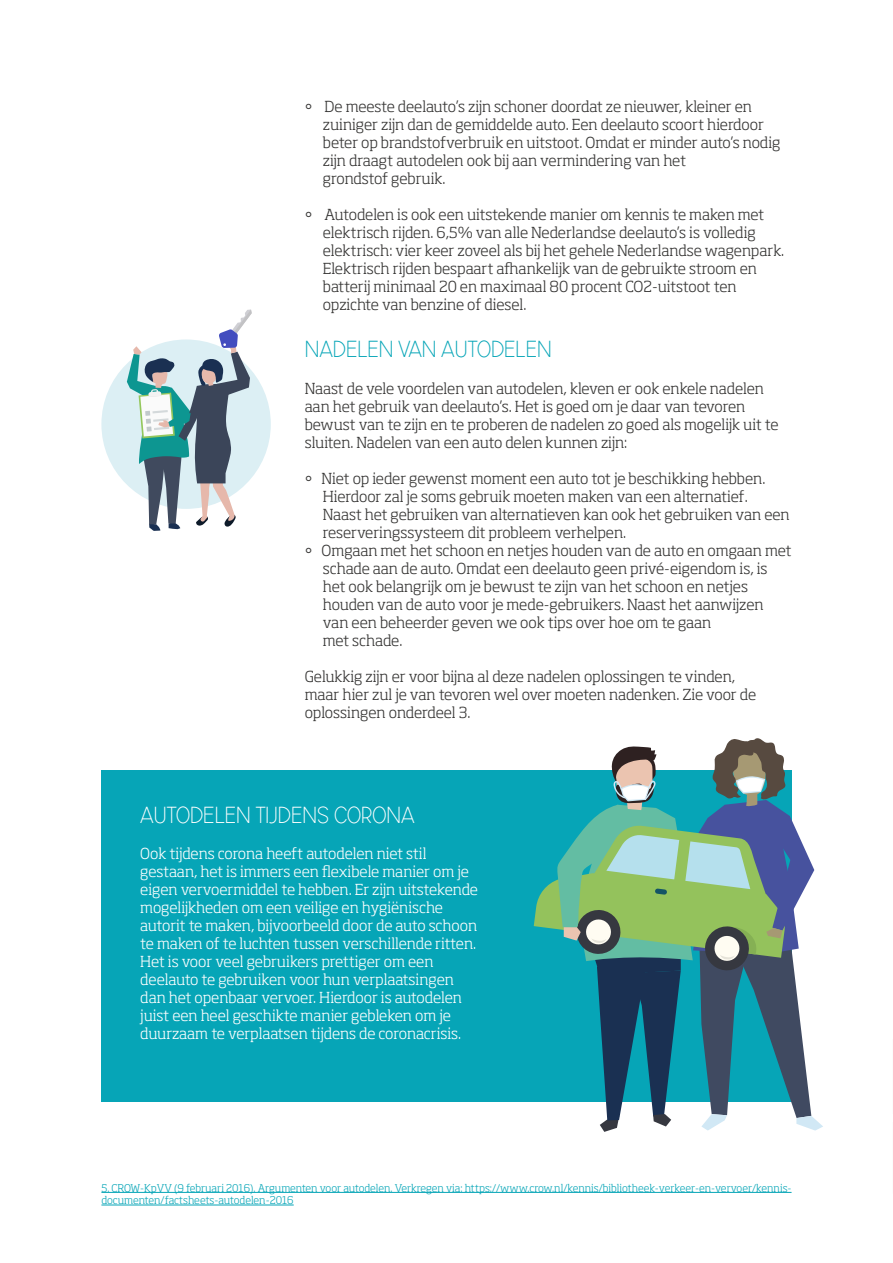
<style>
.page{position:relative;width:893px;height:1263px;background:#fff}
.page>*{position:absolute;margin:0;border:0;box-sizing:border-box;transform-origin:0 0}
.t1{font:22.5px "NM Utrecht";color:#fff}
.t2{font:22.5px "NM Utrecht";color:#06a5b7}
.t3{font:300 15px/18px "Soho Std";letter-spacing:-.005em;color:#343332}
.t4{font:300 15px/18px "Soho Std";letter-spacing:-.005em;color:#fff}
.t5{font:300 10.5px/12.6px "Soho Std";color:#06a5b7}
</style>
<div class="page">
<div style="left:101px;top:339px;width:170px;height:170px;background:#dceff4;border-radius:50%"></div>
<div style="left:101px;top:770px;width:691px;height:331px;background:#06a5b7"></div>
<hr style="left:101px;top:1192px;width:691px;height:1px;background:#06a5b7">
<hr style="left:101px;top:1205px;width:193px;height:1px;background:#06a5b7">
<svg style="left:534px;top:738px;width:289px;height:394px"></svg>
<svg style="left:127px;top:309px;width:125px;height:222px"></svg>
<p class="t3" style="left:305px;top:97px;width:449px">• De meeste deelauto’s zijn schoner doordat ze nieuwer, kleiner en</p>
<p class="t3" style="left:323px;top:115px;width:443px">zuiniger zijn dan de gemiddelde auto. Een deelauto scoort hierdoor</p>
<p class="t3" style="left:323px;top:133px;width:459px">beter op brandstofverbruik en uitstoot. Omdat er minder auto’s nodig</p>
<p class="t3" style="left:323px;top:151px;width:365px">zijn draagt autodelen ook bij aan vermindering van het</p>
<p class="t3" style="left:323px;top:169px;width:124px">grondstof gebruik.</p>
<p class="t3" style="left:305px;top:205px;width:461px">• Autodelen is ook een uitstekende manier om kennis te maken met</p>
<p class="t3" style="left:323px;top:223px;width:434px">elektrisch rijden. 6,5% van alle Nederlandse deelauto’s is volledig</p>
<p class="t3" style="left:323px;top:241px;width:463px">elektrisch: vier keer zoveel als bij het gehele Nederlandse wagenpark.</p>
<p class="t3" style="left:323px;top:259px;width:436px">Elektrisch rijden bespaart afhankelijk van de gebruikte stroom en</p>
<p class="t3" style="left:323px;top:277px;width:415px">batterij minimaal 20 en maximaal 80 procent CO2-uitstoot ten</p>
<p class="t3" style="left:323px;top:295px;width:205px">opzichte van benzine of diesel.</p>
<p class="t2" style="left:305px;top:340px;width:248px">NADELEN VAN AUTODELEN</p>
<p class="t3" style="left:305px;top:379px;width:475px">Naast de vele voordelen van autodelen, kleven er ook enkele nadelen aan het gebruik van deelauto’s. Het is goed om je daar van tevoren bewust van te zijn en te proberen de nadelen zo goed als mogelijk uit te sluiten. Nadelen van een auto delen kunnen zijn:</p>
<p class="t3" style="left:305px;top:469px;width:462px">• Niet op ieder gewenst moment een auto tot je beschikking hebben.</p>
<p class="t3" style="left:323px;top:487px;width:426px">Hierdoor zal je soms gebruik moeten maken van een alternatief.</p>
<p class="t3" style="left:323px;top:505px;width:468px">Naast het gebruiken van alternatieven kan ook het gebruiken van een</p>
<p class="t3" style="left:323px;top:523px;width:305px">reserveringssysteem dit probleem verhelpen.</p>
<p class="t3" style="left:305px;top:541px;width:488px">• Omgaan met het schoon en netjes houden van de auto en omgaan met</p>
<p class="t3" style="left:323px;top:559px;width:446px">schade aan de auto. Omdat een deelauto geen privé-eigendom is, is</p>
<p class="t3" style="left:323px;top:577px;width:427px">het ook belangrijk om je bewust te zijn van het schoon en netjes</p>
<p class="t3" style="left:323px;top:595px;width:442px">houden van de auto voor je mede-gebruikers. Naast het aanwijzen</p>
<p class="t3" style="left:323px;top:613px;width:390px">van een beheerder geven we ook tips over hoe om te gaan</p>
<p class="t3" style="left:323px;top:631px;width:81px">met schade.</p>
<p class="t3" style="left:305px;top:667px;width:453px">Gelukkig zijn er voor bijna al deze nadelen oplossingen te vinden, maar hier zul je van tevoren wel over moeten nadenken. Zie voor de oplossingen onderdeel 3.</p>
<p class="t1" style="left:140px;top:806px;width:276px">AUTODELEN TIJDENS CORONA</p>
<p class="t4" style="left:140px;top:844px;width:339px">Ook tijdens corona heeft autodelen niet stil gestaan, het is immers een flexibele manier om je eigen vervoermiddel te hebben. Er zijn uitstekende mogelijkheden om een veilige en hygiënische autorit te maken, bijvoorbeeld door de auto schoon te maken of te luchten tussen verschillende ritten.<br>Het is voor veel gebruikers prettiger om een deelauto te gebruiken voor hun verplaatsingen dan het openbaar vervoer. Hierdoor is autodelen juist een heel geschikte manier gebleken om je duurzaam te verplaatsen tijdens de coronacrisis.</p>
<p class="t5" style="left:101px;top:1181px;width:692px">5. CROW-KpVV (9 februari 2016). Argumenten voor autodelen. Verkregen via: https://www.crow.nl/kennis/bibliotheek-verkeer-en-vervoer/kennis&shy;documenten/factsheets-autodelen-2016</p>
</div>
